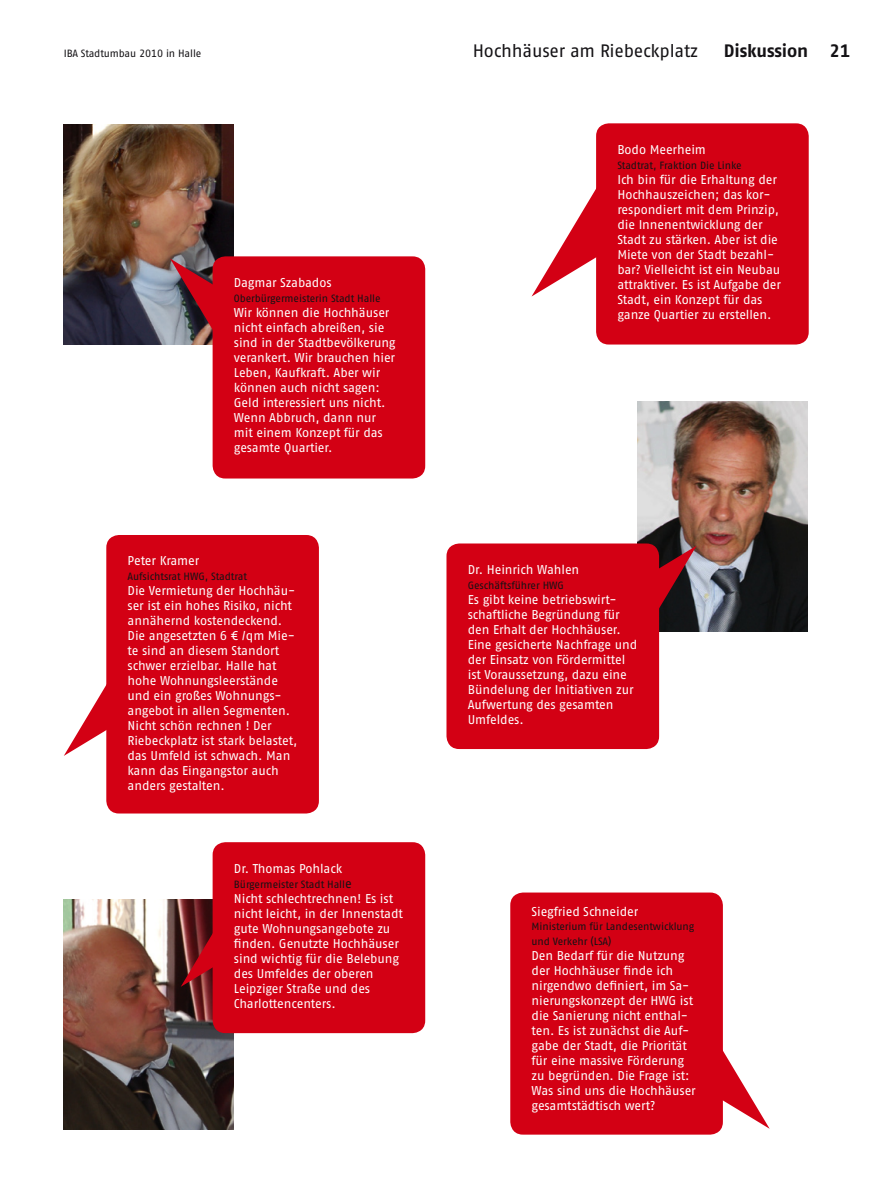
<style>
.page{position:relative;width:893px;height:1191px;background:#fff}
.page>*{position:absolute;margin:0;border:0;box-sizing:border-box;transform-origin:0 0}
.t1{font:18px "Fago No Regular Tf";letter-spacing:-.01em;color:#141215}
.t2{font:18px "Fago No Bold Tf";letter-spacing:-.01em;color:#141215}
.t3{font:12.75px/15px "Fago No Regular Tf";letter-spacing:-.01em;color:#fff}
.t4{font:10.5px/15px "Fago No Regular Tf";letter-spacing:-.01em;color:#141215}
.s1{font-size:12.75px}
</style>
<div class="page">
<img style="left:638px;top:402px;width:170px;height:229px">
<img style="left:64px;top:899px;width:170px;height:230px">
<svg style="left:654px;top:545px;width:43px;height:144px"></svg>
<svg style="left:532px;top:189px;width:64px;height:107px"></svg>
<svg style="left:64px;top:685px;width:42px;height:71px"></svg>
<svg style="left:721px;top:1051px;width:48px;height:77px"></svg>
<div style="left:446px;top:543px;width:213px;height:206px;background:#d30014;border-radius:13px"></div>
<div style="left:596px;top:123px;width:213px;height:221px;background:#d30014;border-radius:13px"></div>
<div style="left:106px;top:535px;width:213px;height:278px;background:#d30014;border-radius:13px"></div>
<div style="left:510px;top:892px;width:213px;height:242px;background:#d30014;border-radius:13px"></div>
<img style="left:64px;top:124px;width:169px;height:220px">
<img style="left:170px;top:258px;width:48px;height:144px">
<svg style="left:181px;top:843px;width:39px;height:143px"></svg>
<div style="left:213px;top:256px;width:212px;height:222px;background:#d30014;border-radius:13px"></div>
<div style="left:213px;top:842px;width:212px;height:191px;background:#d30014;border-radius:13px"></div>
<p class="t4" style="left:64px;top:46px;width:139px">IBA Stadtumbau 2010 in Halle</p>
<h1 class="t1" style="left:473px;top:40px;width:227px">Hochhäuser am Riebeckplatz</h1>
<h1 class="t2" style="left:724px;top:40px;width:128px">Diskussion 21</h1>
<p class="t3" style="left:234px;top:275px;width:99px">Dagmar Szabados</p>
<p class="t4" style="left:234px;top:291px;width:148px">Oberbürgermeisterin Stadt Halle</p>
<p class="t3" style="left:234px;top:305px;width:163px">Wir können die Hochhäuser nicht einfach abreißen, sie sind in der Stadtbevölkerung verankert. Wir brauchen hier<br>Leben, Kaufkraft. Aber wir können auch nicht sagen:<br>Geld interessiert uns nicht.<br>Wenn Abbruch, dann nur mit einem Konzept für das gesamte Quartier.</p>
<p class="t3" style="left:128px;top:553px;width:73px">Peter Kramer</p>
<p class="t4" style="left:128px;top:569px;width:121px">Aufsichtsrat HWG, Stadtrat</p>
<p class="t3" style="left:128px;top:583px;width:171px">Die Vermietung der Hochhäu&shy;ser ist ein hohes Risiko, nicht annähernd kostendeckend.<br>Die angesetzten 6 € /qm Mie&shy;te sind an diesem Standort schwer erzielbar. Halle hat hohe Wohnungsleerstände und ein großes Wohnungs&shy;angebot in allen Segmenten.<br>Nicht schön rechnen ! Der<br>Riebeckplatz ist stark belastet, das Umfeld ist schwach. Man kann das Eingangstor auch anders gestalten.</p>
<p class="t3" style="left:234px;top:861px;width:110px">Dr. Thomas Pohlack</p>
<p class="t4" style="left:234px;top:876px;width:119px">Bürgermeister Stadt Hall<span class="s1">e</span></p>
<p class="t3" style="left:234px;top:891px;width:171px">Nicht schlechtrechnen! Es ist nicht leicht, in der Innenstadt gute Wohnungsangebote zu finden. Genutzte Hochhäuser sind wichtig für die Belebung des Umfeldes der oberen<br>Leipziger Straße und des<br>Charlottencenters.</p>
<p class="t3" style="left:617px;top:142px;width:90px">Bodo Meerheim</p>
<p class="t4" style="left:617px;top:158px;width:126px">Stadtrat, Fraktion Die Linke</p>
<p class="t3" style="left:617px;top:172px;width:165px">Ich bin für die Erhaltung der<br>Hochhauszeichen; das kor&shy;respondiert mit dem Prinzip, die Innenentwicklung der<br>Stadt zu stärken. Aber ist die<br>Miete von der Stadt bezahl&shy;bar? Vielleicht ist ein Neubau attraktiver. Es ist Aufgabe der<br>Stadt, ein Konzept für das ganze Quartier zu erstellen.</p>
<p class="t3" style="left:468px;top:562px;width:113px">Dr. Heinrich Wahlen</p>
<p class="t4" style="left:468px;top:578px;width:98px">Geschäftsführer HWG</p>
<p class="t3" style="left:468px;top:592px;width:171px">Es gibt keine betriebswirt&shy;schaftliche Begründung für den Erhalt der Hochhäuser.<br>Eine gesicherte Nachfrage und der Einsatz von Fördermittel ist Voraussetzung, dazu eine<br>Bündelung der Initiativen zur<br>Aufwertung des gesamten<br>Umfeldes.</p>
<p class="t3" style="left:531px;top:904px;width:108px">Siegfried Schneider</p>
<p class="t4" style="left:531px;top:918px;width:164px">Ministerium für Landesentwicklung und Verkehr (LSA)</p>
<p class="t3" style="left:531px;top:947px;width:166px">Den Bedarf für die Nutzung der Hochhäuser finde ich nirgendwo definiert, im Sa&shy;nierungskonzept der HWG ist die Sanierung nicht enthal&shy;ten. Es ist zunächst die Auf&shy;gabe der Stadt, die Priorität für eine massive Förderung zu begründen. Die Frage ist:<br>Was sind uns die Hochhäuser gesamtstädtisch wert?</p>
</div>
